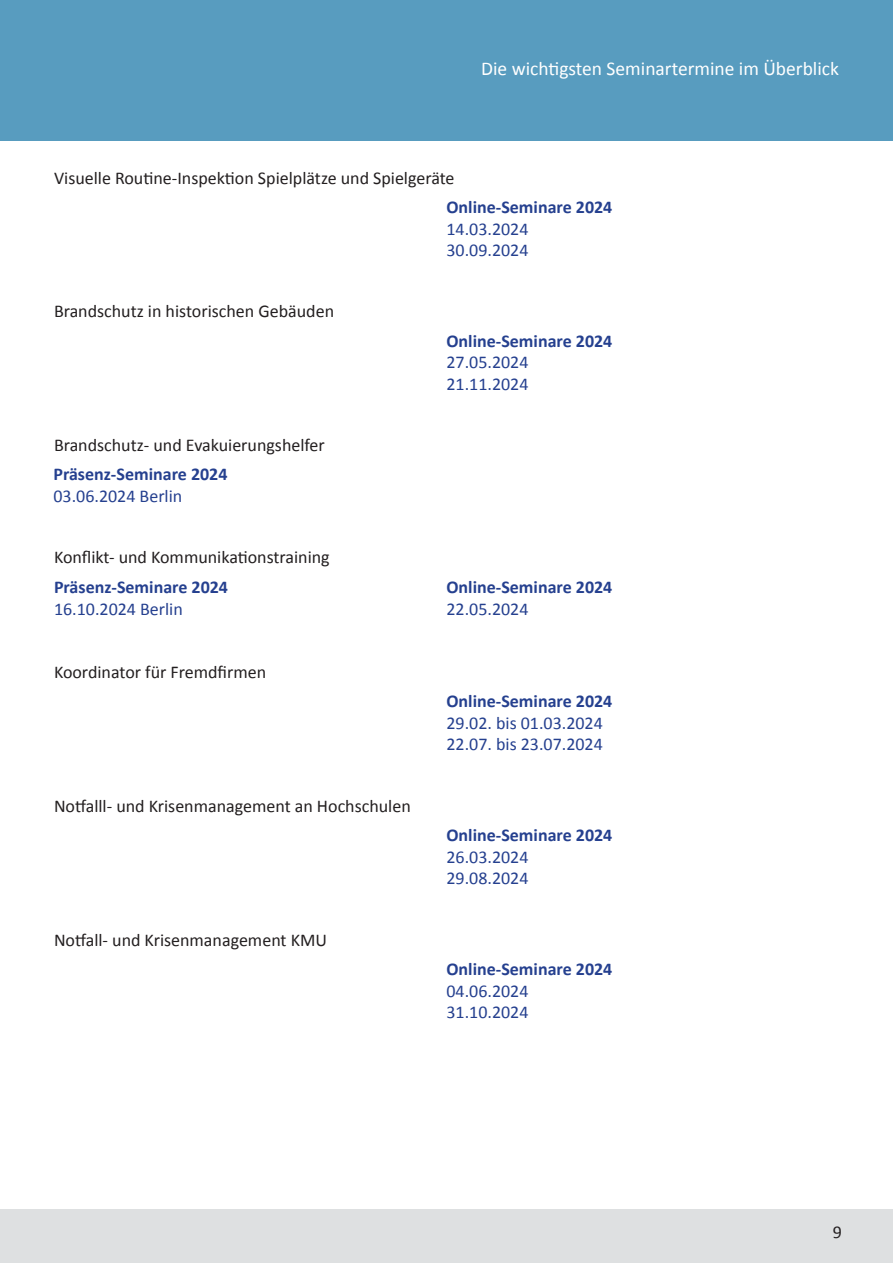
<style>
.page{position:relative;width:893px;height:1263px;background:#fff}
.page>*{position:absolute;margin:0;border:0;box-sizing:border-box;transform-origin:0 0}
.t1{font:19.5px "Calibri";color:#fff}
.t2{font:18px "Calibri";color:#231f20}
.t3{font:18px/21.6px "Calibri";color:#25408f}
.t4{font:700 18px "Calibri";color:#25408f}
</style>
<div class="page">
<div style="left:0;top:0;width:893px;height:140px;background:#589cbf"></div>
<div style="left:0;top:1210px;width:893px;height:53px;background:#dee0e1"></div>
<p class="t1" style="left:481px;top:57px;width:359px">die wichtigsten Seminartermine im Überblick</p>
<p class="t2" style="left:54px;top:166px;width:402px">visuelle Routine-Inspektion Spielplä tze und Spielgerä te</p>
<p class="t4" style="left:446px;top:194px;width:167px">Online-Seminare 2024</p>
<p class="t3" style="left:446px;top:217px;width:84px">14.03.2024<br>30.09.2024</p>
<p class="t2" style="left:54px;top:300px;width:282px">Brandschutz in historischen gebä uden</p>
<p class="t2" style="left:54px;top:433px;width:272px">Brandschutz- und Evakuierungshelfer</p>
<p class="t4" style="left:53px;top:461px;width:176px">Präsenz-Seminare 2024</p>
<p class="t3" style="left:53px;top:484px;width:130px">03.06.2024 Berlin</p>
<p class="t2" style="left:54px;top:546px;width:277px">konflikt- und kommunikationstraining</p>
<p class="t4" style="left:54px;top:574px;width:176px">Präsenz-Seminare 2024</p>
<p class="t3" style="left:54px;top:597px;width:130px">16.10.2024 Berlin</p>
<p class="t2" style="left:54px;top:660px;width:214px">koordinator fü r fremdfirmen</p>
<p class="t2" style="left:54px;top:794px;width:358px">notfalll- und krisenmanagement an hochschulen</p>
<p class="t2" style="left:54px;top:928px;width:274px">notfall- und krisenmanagement kMu</p>
<p class="t4" style="left:446px;top:328px;width:167px">Online-Seminare 2024</p>
<p class="t3" style="left:446px;top:351px;width:84px">27.05.2024<br>21.11.2024</p>
<p class="t4" style="left:446px;top:574px;width:167px">Online-Seminare 2024</p>
<p class="t3" style="left:446px;top:597px;width:84px">22.05.2024</p>
<p class="t4" style="left:446px;top:688px;width:167px">Online-Seminare 2024</p>
<p class="t3" style="left:446px;top:711px;width:158px">29.02. bis 01.03.2024<br>22.07. bis 23.07.2024</p>
<p class="t4" style="left:446px;top:822px;width:167px">Online-Seminare 2024</p>
<p class="t3" style="left:446px;top:845px;width:84px">26.03.2024<br>29.08.2024</p>
<p class="t4" style="left:446px;top:956px;width:167px">Online-Seminare 2024</p>
<p class="t3" style="left:446px;top:979px;width:84px">04.06.2024<br>31.10.2024</p>
<p class="t2" style="left:833px;top:1221px;width:11px">9</p>
</div>
